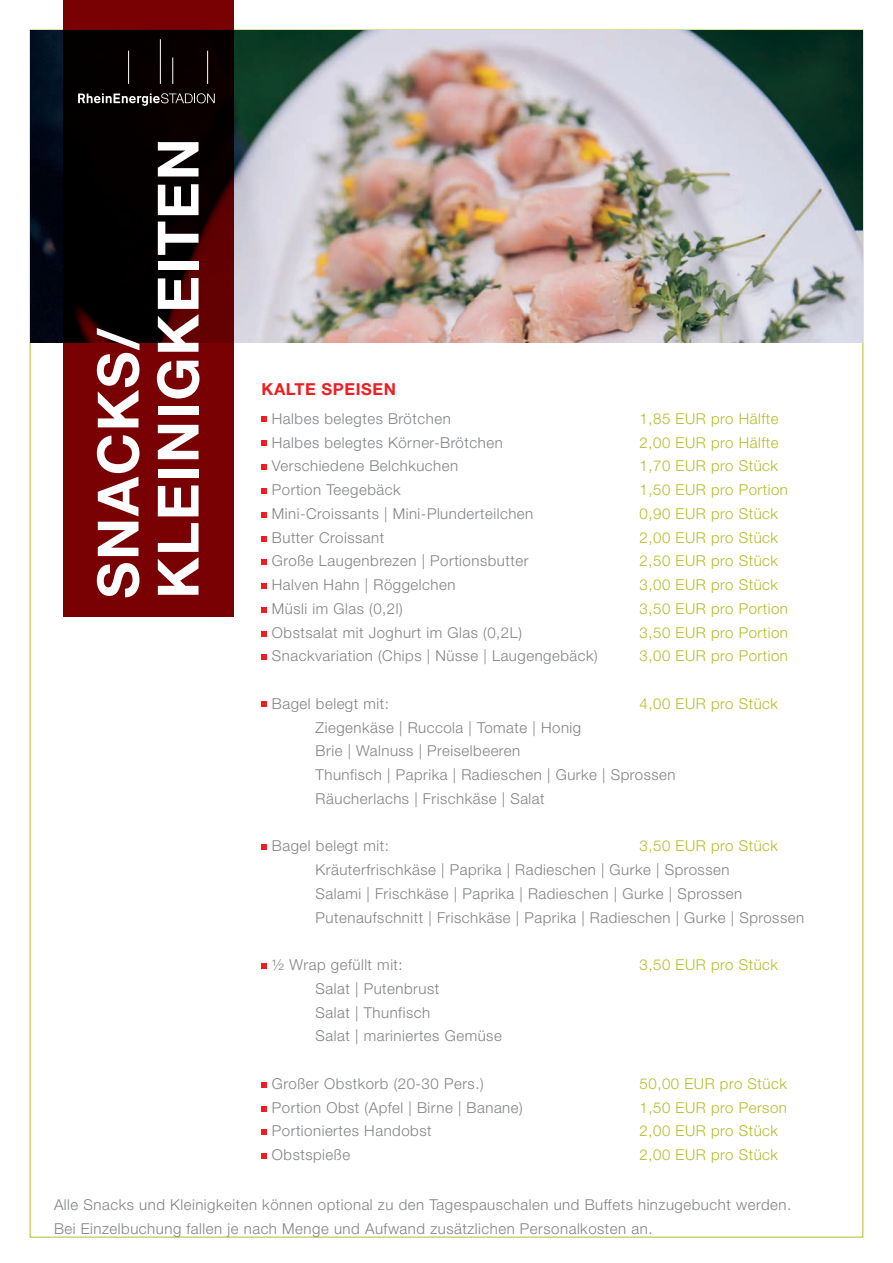
<style>
.page{position:relative;width:893px;height:1263px;background:#fff}
.page>*{position:absolute;margin:0;border:0;box-sizing:border-box;transform-origin:0 0}
.t1{font:700 57px/60px "Helvetica Neue LT Std";letter-spacing:.03em;color:#fff}
.t2{font:700 16.5px "Helvetica Neue LT Std";letter-spacing:.035em;color:#ee1d23}
.t3{font:300 15px/23.7px "Helvetica Neue LT Std";letter-spacing:.035em;color:#808285}
.t4{font:300 15px "Helvetica Neue LT Std";letter-spacing:.035em;color:#b3bd27}
</style>
<div class="page">
<img style="left:31px;top:30px;width:831px;height:312px">
<svg style="left:64px;top:0;width:170px;height:617px;background:#450001"></svg>
<hr style="left:128px;top:51px;width:1px;height:33px;background:#fff">
<hr style="left:207px;top:51px;width:1px;height:33px;background:#fff">
<svg style="left:172px;top:57px;width:1px;height:27px"></svg>
<hr style="left:160px;top:39px;width:1px;height:45px;background:#fff">
<svg style="left:78px;top:93px;width:137px;height:13px;background:#4b4646"></svg>
<svg style="left:262px;top:417px;width:5px;height:5px"></svg>
<svg style="left:262px;top:441px;width:5px;height:5px"></svg>
<svg style="left:262px;top:465px;width:5px;height:5px"></svg>
<svg style="left:262px;top:488px;width:5px;height:5px"></svg>
<svg style="left:262px;top:512px;width:5px;height:5px"></svg>
<svg style="left:262px;top:536px;width:5px;height:5px"></svg>
<svg style="left:262px;top:560px;width:5px;height:5px"></svg>
<svg style="left:262px;top:583px;width:5px;height:5px"></svg>
<svg style="left:262px;top:607px;width:5px;height:5px"></svg>
<svg style="left:262px;top:631px;width:5px;height:5px"></svg>
<svg style="left:262px;top:655px;width:5px;height:5px"></svg>
<svg style="left:262px;top:702px;width:5px;height:5px"></svg>
<svg style="left:262px;top:844px;width:5px;height:5px"></svg>
<svg style="left:262px;top:963px;width:5px;height:5px"></svg>
<svg style="left:262px;top:1082px;width:5px;height:5px"></svg>
<svg style="left:262px;top:1106px;width:5px;height:5px"></svg>
<svg style="left:262px;top:1130px;width:5px;height:5px"></svg>
<svg style="left:262px;top:1153px;width:5px;height:6px"></svg>
<h1 class="t1" style="left:87px;top:599px;width:462px;rotate:-90deg">SNACKS/<br>KLEINIGKEITEN</h1>
<p class="t2" style="left:262px;top:378px;width:136px">KALTE SPEISEN</p>
<p class="t3" style="left:272px;top:406px;width:180px">Halbes belegtes Brötchen</p>
<p class="t4" style="left:640px;top:409px;width:140px">1,85 EUR pro Hälfte</p>
<p class="t3" style="left:272px;top:430px;width:232px">Halbes belegtes Körner-Brötchen</p>
<p class="t4" style="left:640px;top:433px;width:140px">2,00 EUR pro Hälfte</p>
<p class="t3" style="left:272px;top:454px;width:188px">Verschiedene Belchkuchen</p>
<p class="t4" style="left:640px;top:457px;width:140px">1,70 EUR pro Stück</p>
<p class="t3" style="left:272px;top:477px;width:130px">Portion Teegebäck</p>
<p class="t4" style="left:640px;top:480px;width:150px">1,50 EUR pro Portion</p>
<p class="t3" style="left:272px;top:501px;width:263px">Mini-Croissants | Mini-Plunderteilchen</p>
<p class="t4" style="left:640px;top:504px;width:140px">0,90 EUR pro Stück</p>
<p class="t3" style="left:272px;top:525px;width:114px">Butter Croissant</p>
<p class="t4" style="left:640px;top:528px;width:140px">2,00 EUR pro Stück</p>
<p class="t3" style="left:272px;top:549px;width:258px">Große Laugenbrezen | Portionsbutter</p>
<p class="t4" style="left:640px;top:552px;width:140px">2,50 EUR pro Stück</p>
<p class="t3" style="left:272px;top:572px;width:185px">Halven Hahn | Röggelchen</p>
<p class="t4" style="left:640px;top:575px;width:140px">3,00 EUR pro Stück</p>
<p class="t3" style="left:272px;top:596px;width:132px">Müsli im Glas (0,2l)</p>
<p class="t4" style="left:640px;top:599px;width:150px">3,50 EUR pro Portion</p>
<p class="t3" style="left:272px;top:620px;width:252px">Obstsalat mit Joghurt im Glas (0,2L)</p>
<p class="t4" style="left:640px;top:623px;width:150px">3,50 EUR pro Portion</p>
<p class="t3" style="left:272px;top:644px;width:327px">Snackvariation (Chips | Nüsse | Laugengebäck)</p>
<p class="t4" style="left:640px;top:647px;width:150px">3,00 EUR pro Portion</p>
<p class="t3" style="left:272px;top:691px;width:119px">Bagel belegt mit:</p>
<p class="t4" style="left:640px;top:694px;width:140px">4,00 EUR pro Stück</p>
<p class="t3" style="left:316px;top:715px;width:361px">Ziegenkäse | Ruccola | Tomate | Honig<br>Brie | Walnuss | Preiselbeeren<br>Thunfisch | Paprika | Radieschen | Gurke | Sprossen Räucherlachs | Frischkäse | Salat</p>
<p class="t3" style="left:272px;top:834px;width:119px">Bagel belegt mit:</p>
<p class="t4" style="left:640px;top:837px;width:140px">3,50 EUR pro Stück</p>
<p class="t3" style="left:316px;top:857px;width:490px">Kräuterfrischkäse | Paprika | Radieschen | Gurke | Sprossen<br>Salami | Frischkäse | Paprika | Radieschen | Gurke | Sprossen<br>Putenaufschnitt | Frischkäse | Paprika | Radieschen | Gurke | Sprossen</p>
<p class="t3" style="left:272px;top:953px;width:132px">½ Wrap gefüllt mit:</p>
<p class="t4" style="left:640px;top:956px;width:140px">3,50 EUR pro Stück</p>
<p class="t3" style="left:316px;top:976px;width:188px">Salat | Putenbrust<br>Salat | Thunfisch<br>Salat | mariniertes Gemüse</p>
<p class="t3" style="left:272px;top:1071px;width:213px">Großer Obstkorb (20-30 Pers.)</p>
<p class="t4" style="left:640px;top:1074px;width:149px">50,00 EUR pro Stück</p>
<p class="t3" style="left:272px;top:1095px;width:252px">Portion Obst (Apfel | Birne | Banane)</p>
<p class="t4" style="left:640px;top:1098px;width:149px">1,50 EUR pro Person</p>
<p class="t3" style="left:272px;top:1119px;width:161px">Portioniertes Handobst</p>
<p class="t4" style="left:640px;top:1122px;width:140px">2,00 EUR pro Stück</p>
<p class="t3" style="left:272px;top:1143px;width:80px">Obstspieße</p>
<p class="t4" style="left:640px;top:1146px;width:140px">2,00 EUR pro Stück</p>
<p class="t3" style="left:54px;top:1193px;width:739px">Alle Snacks und Kleinigkeiten können optional zu den Tagespauschalen und Buffets hinzugebucht werden.<br>Bei Einzelbuchung fallen je nach Menge und Aufwand zusätzlichen Personalkosten an.</p>
</div>
